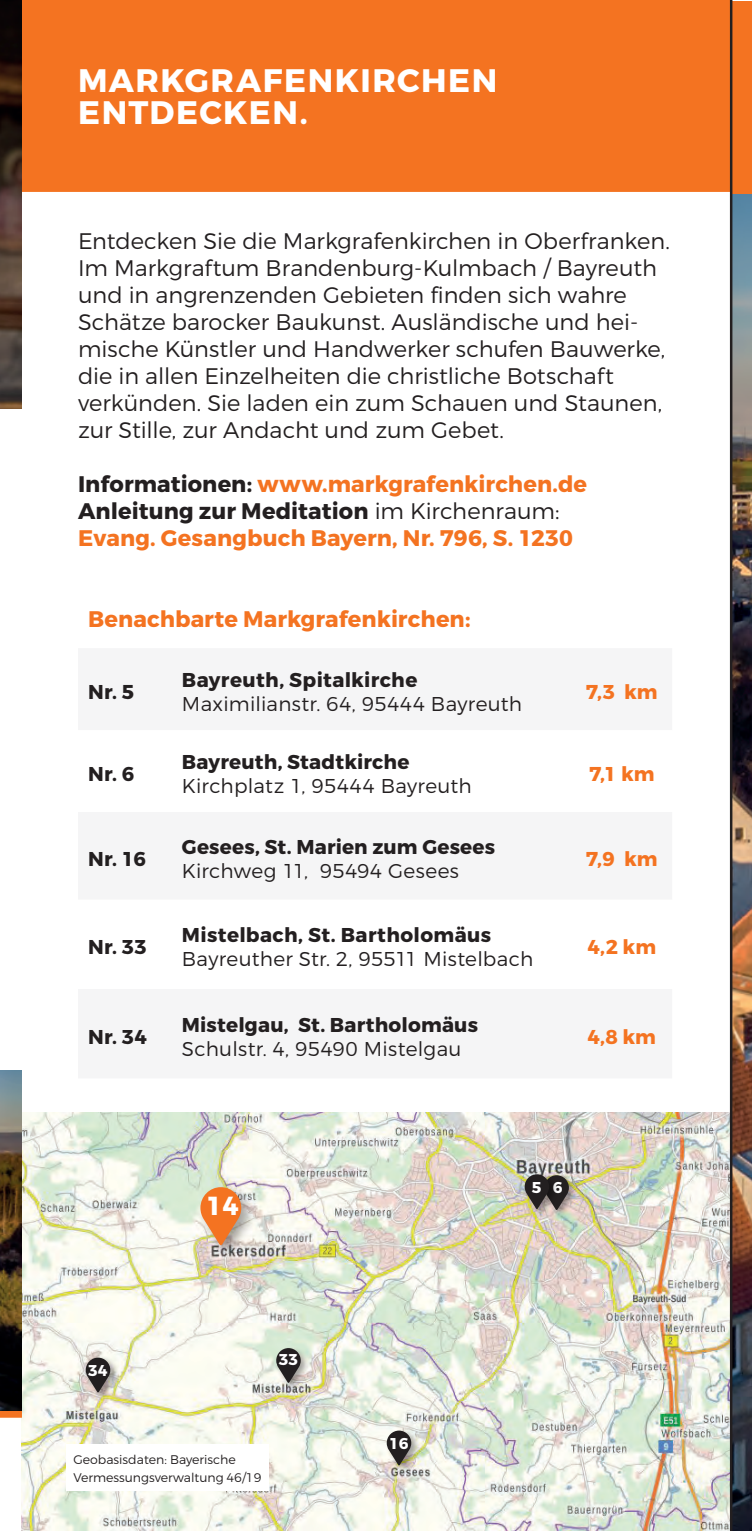
<style>
.page{position:relative;width:752px;height:1531px;background:#fff}
.page>*{position:absolute;margin:0;border:0;box-sizing:border-box;transform-origin:0 0}
.t1{font:700 32.5px/32.5px "Montserrat";letter-spacing:.045em;color:#fff}
.t2{font:700 26px "Montserrat";color:#fff}
.t3{font:300 22.5px/27px "Montserrat";color:#231f20}
.t4{font:700 22.5px/27px "Montserrat";letter-spacing:.005em;color:#f47321}
.t5{font:700 20px "Montserrat";letter-spacing:.015em;color:#231f20}
.t6{font:300 20px "Montserrat";letter-spacing:.015em;color:#231f20}
.t7{font:700 20px "Montserrat";letter-spacing:.005em;color:#f47321}
.t8{font:700 15.75px "Montserrat";color:#fff}
.t9{font:300 12.5px/18px "Montserrat";color:#231f20}
.s1{color:#231f20}
.s2{font-weight:300;color:#231f20}
</style>
<div class="page">
<img style="left:732px;top:193px;width:19px;height:1338px">
<div style="left:729px;top:1px;width:22px;height:192px;background:#f47321"></div>
<img style="left:21px;top:1113px;width:708px;height:418px">
<div style="left:197px;top:1183px;width:59px;height:77px;background:#231f20;opacity:.4"></div>
<svg style="left:200px;top:1187px;width:41px;height:58px;background:#e79156"></svg>
<div style="left:542px;top:1173px;width:35px;height:46px;background:#231f20;opacity:.4"></div>
<div style="left:522px;top:1172px;width:36px;height:46px;background:#231f20;opacity:.4"></div>
<svg style="left:524px;top:1174px;width:44px;height:36px;background:#544f48"></svg>
<div style="left:84px;top:1356px;width:35px;height:45px;background:#231f20;opacity:.4"></div>
<svg style="left:86px;top:1357px;width:24px;height:35px"></svg>
<div style="left:274px;top:1346px;width:36px;height:45px;background:#231f20;opacity:.4"></div>
<svg style="left:276px;top:1348px;width:24px;height:35px"></svg>
<div style="left:384px;top:1428px;width:36px;height:46px;background:#231f20;opacity:.4"></div>
<svg style="left:386px;top:1430px;width:25px;height:35px"></svg>
<div style="left:66px;top:1444px;width:202px;height:47px;background:#fff"></div>
<div style="left:22px;top:0;width:707px;height:192px;background:#f47321"></div>
<div style="left:0;top:1410px;width:22px;height:7px;background:#f47321"></div>
<img style="left:0;top:1070px;width:22px;height:340px">
<img style="left:0;top:0;width:22px;height:408px">
<hr style="left:729px;top:0;width:3px;height:1531px;background:#231f20">
<h1 class="t1" style="left:78px;top:64px;width:421px">MARKGRAFENKIRCHEN<br>ENTDECKEN.</h1>
<p class="t3" style="left:78px;top:227px;width:593px">Entdecken Sie die Markgrafenkirchen in Oberfranken.<br>Im Markgraftum Brandenburg-Kulmbach / Bayreuth und in angrenzenden Gebieten finden sich wahre Schätze barocker Baukunst. Ausländische und hei&shy;mische Künstler und Handwerker schufen Bauwerke, die in allen Einzelheiten die christliche Botschaft verkünden. Sie laden ein zum Schauen und Staunen, zur Stille, zur Andacht und zum Gebet.</p>
<p class="t4" style="left:78px;top:470px;width:510px"><span class="s1">Informationen:</span> www.markgrafenkirchen.de<br><span class="s1">Anleitung zur Meditation</span> <span class="s2">im Kirchenraum:<br></span>Evang. Gesangbuch Bayern, Nr. 796, S. 1230</p>
<p class="t4" style="left:88px;top:606px;width:384px">Benachbarte Markgrafenkirchen:</p>
<p class="t5" style="left:88px;top:679px;width:48px">Nr. 5</p>
<p class="t5" style="left:88px;top:761px;width:48px">Nr. 6</p>
<p class="t5" style="left:88px;top:846px;width:59px">Nr. 16</p>
<p class="t5" style="left:88px;top:934px;width:60px">Nr. 33</p>
<p class="t5" style="left:88px;top:1024px;width:60px">Nr. 34</p>
<p class="t5" style="left:182px;top:667px;width:237px">Bayreuth, Spitalkirche</p>
<p class="t6" style="left:182px;top:691px;width:341px">Maximilianstr. 64, 95444 Bayreuth</p>
<p class="t5" style="left:182px;top:749px;width:229px">Bayreuth, Stadtkirche</p>
<p class="t6" style="left:182px;top:773px;width:291px">Kirchplatz 1, 95444 Bayreuth</p>
<p class="t5" style="left:182px;top:834px;width:314px">Gesees, St. Marien zum Gesees</p>
<p class="t6" style="left:182px;top:858px;width:278px">Kirchweg 11, 95494 Gesees</p>
<p class="t5" style="left:182px;top:922px;width:310px">Mistelbach, St. Bartholomäus</p>
<p class="t6" style="left:182px;top:947px;width:353px">Bayreuther Str. 2, 95511 Mistelbach</p>
<p class="t5" style="left:182px;top:1012px;width:297px">Mistelgau, St. Bartholomäus</p>
<p class="t6" style="left:182px;top:1036px;width:281px">Schulstr. 4, 95490 Mistelgau</p>
<p class="t7" style="left:585px;top:679px;width:73px">7,3 km</p>
<p class="t7" style="left:588px;top:761px;width:67px">7,1 km</p>
<p class="t7" style="left:585px;top:846px;width:73px">7,9 km</p>
<p class="t7" style="left:587px;top:934px;width:70px">4,2 km</p>
<p class="t7" style="left:587px;top:1024px;width:70px">4,8 km</p>
<p class="t2" style="left:206px;top:1189px;width:34px">14</p>
<p class="t8" style="left:531px;top:1178px;width:32px">5 6</p>
<p class="t8" style="left:88px;top:1360px;width:21px">34</p>
<p class="t8" style="left:279px;top:1350px;width:21px">33</p>
<p class="t9" style="left:73px;top:1450px;width:189px">Geobasisdaten: Bayerische<br>Vermessungsverwaltung 46/19</p>
<p class="t8" style="left:389px;top:1434px;width:21px">16</p>
</div>
